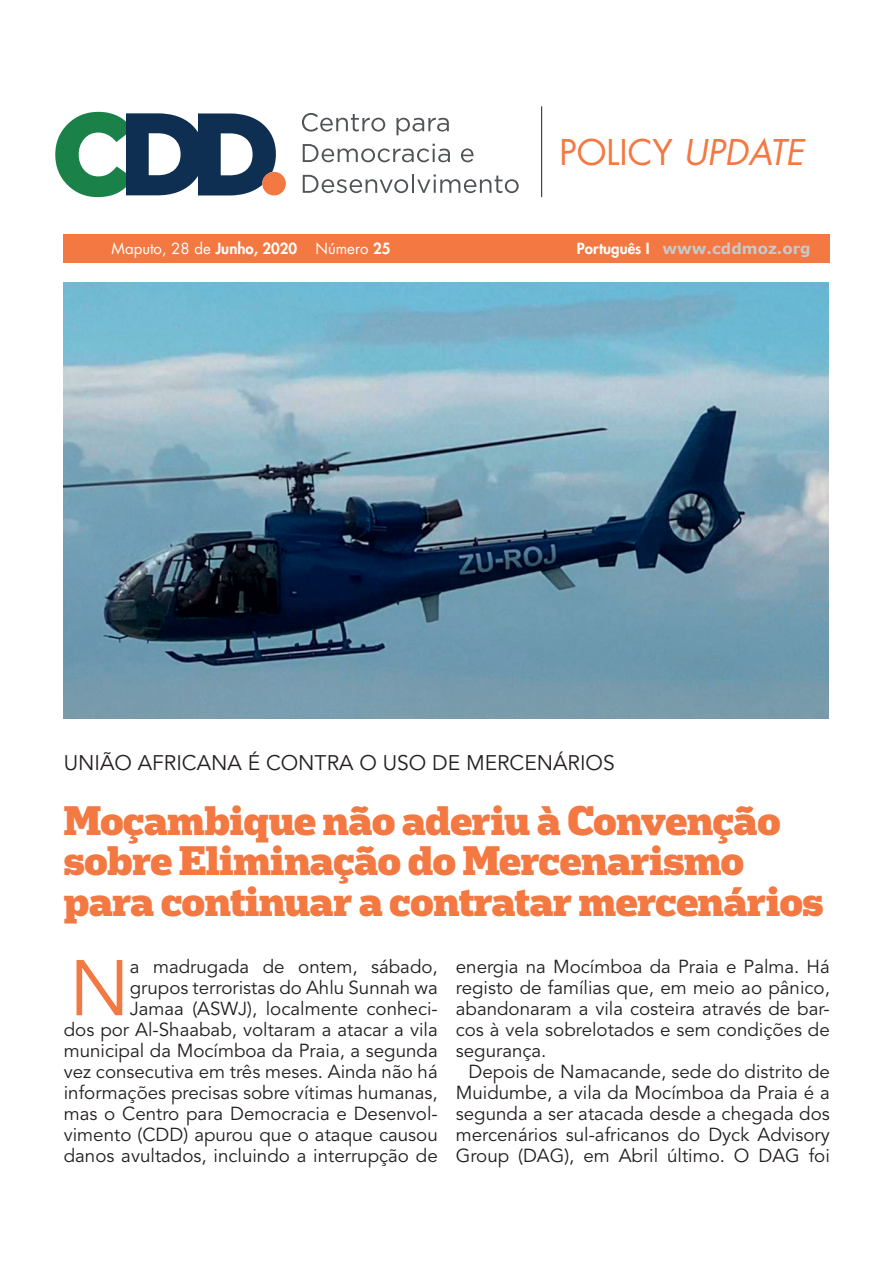
<style>
.page{position:relative;width:893px;height:1263px;background:#fff}
.page>*{position:absolute;margin:0;border:0;box-sizing:border-box;transform-origin:0 0}
.t1{font:78px "Avenir LT Std";color:#f37841}
.t2{font:900 39px/40.5px "Popular";letter-spacing:-.01em;color:#f37841}
.t3{font:34.5px "Futura LT";color:#f37841}
.t4{font:21px "Avenir LT Std";color:#231f20}
.t5{font:18.75px/21px "Avenir LT Std";color:#231f20;text-align:justify}
.t6{font:15px "Futura LT";color:#fff}
.t7{font:700 15px "Verdana";color:#c7c8ca}
.s1{font-style:italic}
.s2{font-weight:800}
.s3{font-family:"Futura LT";font-weight:800;color:#fff}
</style>
<div class="page">
<div style="left:64px;top:234px;width:766px;height:28px;background:#f37841"></div>
<svg style="left:55px;top:112px;width:231px;height:85px"></svg>
<svg style="left:302px;top:113px;width:83px;height:19px"></svg>
<svg style="left:396px;top:118px;width:53px;height:17px"></svg>
<svg style="left:303px;top:144px;width:147px;height:18px"></svg>
<svg style="left:461px;top:148px;width:12px;height:14px"></svg>
<svg style="left:303px;top:174px;width:216px;height:19px"></svg>
<hr style="left:541px;top:106px;width:1px;height:91px;background:#231f20">
<img style="left:64px;top:283px;width:764px;height:436px">
<h3 class="t3" style="left:560px;top:130px;width:246px">POLICY <span class="s1">UPDATE</span></h3>
<p class="t6" style="left:112px;top:239px;width:280px">Maputo, 28 de <span class="s2">Junho, 2020</span> Número <span class="s2">25</span></p>
<p class="t7" style="left:577px;top:238px;width:235px"><span class="s3">Português I</span> www.cddmoz.org</p>
<p class="t4" style="left:64px;top:751px;width:552px">UNIÃO AFRICANA É CONTRA O USO DE MERCENÁRIOS</p>
<h2 class="t2" style="left:64px;top:798px;width:761px">Moçambique não aderiu à Convenção sobre Eliminação do Mercenarismo para continuar a contratar mercenários</h2>
<p class="t5" style="left:64px;top:957px;width:376px;text-align:right">a madrugada de ontem, sábado,<br>grupos terroristas do Ahlu Sunnah wa<br>Jamaa (ASWJ), localmente conheci-<br>dos por Al-Shaabab, voltaram a atacar a vila municipal da Mocímboa da Praia, a segunda vez consecutiva em três meses. Ainda não há informações precisas sobre vítimas humanas, mas o Centro para Democracia e Desenvol&shy;vimento (CDD) apurou que o ataque causou danos avultados, incluindo a interrupção de</p>
<p class="t5" style="left:456px;top:957px;width:376px">energia na Mocímboa da Praia e Palma. Há registo de famílias que, em meio ao pânico, abandonaram a vila costeira através de bar&shy;cos à vela sobrelotados e sem condições de segurança.</p>
<h1 class="t1" style="left:69px;top:943px;width:62px">N</h1>
<p class="t5" style="left:456px;top:1062px;width:376px;text-indent:13px">Depois de Namacande, sede do distrito de Muidumbe, a vila da Mocímboa da Praia é a segunda a ser atacada desde a chegada dos mercenários sul-africanos do Dyck Advisory Group (DAG), em Abril último. O DAG foi</p>
</div>
